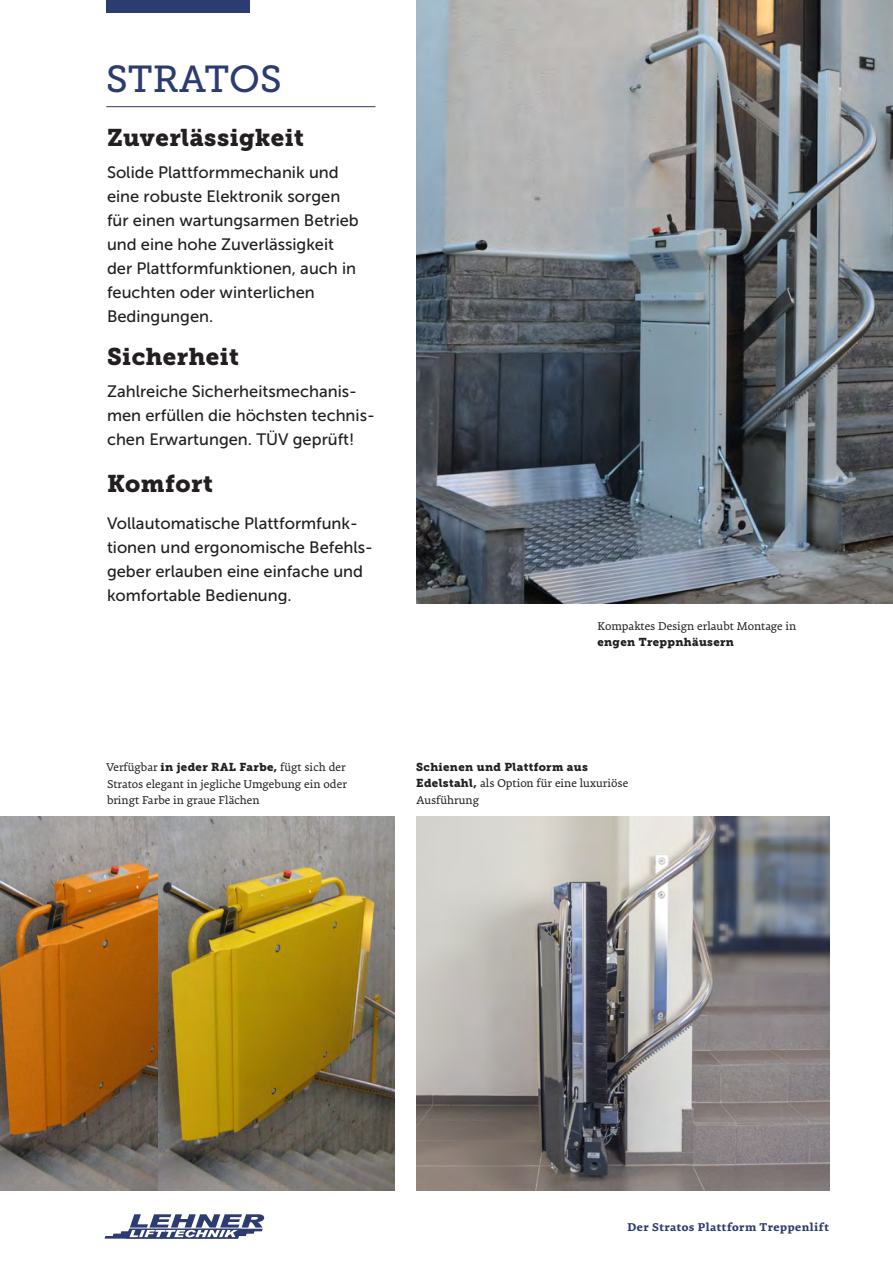
<style>
.page{position:relative;width:893px;height:1263px;background:#fff}
.page>*{position:absolute;margin:0;border:0;box-sizing:border-box;transform-origin:0 0}
.Headline_2_Stairclim{font:37.5px "Museo Slab 500";color:#2d3c70}
.Aufzählung_unter_H2{font:24px "Museo Slab 900";letter-spacing:.02em;color:#231f20}
.Aufzählung_unter_H2-2{font:16.5px/24px "Museo Sans 500";color:#231f20}
.Bildtexte{font:12.3px/16.5px "Premiera";color:#231f20}
.Bildtexte-2{font:700 12px "Premiera";letter-spacing:.04em;color:#2d3c70}
.Bildtexte-3{font:11.4px "Museo Slab 900";letter-spacing:.03em;color:#231f20}
.s1{font-family:"Museo Slab 900";font-size:11.4px}
</style>
<div class="page">
<div style="left:106px;top:0;width:144px;height:13px;background:#2d3c70"></div>
<img style="left:416px;top:0;width:477px;height:604px">
<hr style="left:106px;top:106px;width:269px;height:1px;background:#2d3c70">
<svg style="left:104px;top:1214px;width:161px;height:25px"></svg>
<img style="left:0;top:816px;width:158px;height:375px">
<img style="left:158px;top:816px;width:237px;height:375px">
<img style="left:417px;top:816px;width:412px;height:375px">
<p class="Headline_2_Stairclim" style="left:106px;top:58px;width:177px">STRATOS</p>
<h2 class="Aufzählung_unter_H2" style="left:107px;top:123px;width:198px">Zuverlässigkeit</h2>
<p class="Aufzählung_unter_H2-2" style="left:107px;top:160px;width:253px">Solide Plattformmechanik und eine robuste Elektronik sorgen für einen wartungsarmen Betrieb und eine hohe Zuverlässigkeit der Plattformfunktionen, auch in feuchten oder winterlichen<br>Bedingungen.</p>
<h2 class="Aufzählung_unter_H2" style="left:107px;top:342px;width:133px">Sicherheit</h2>
<p class="Aufzählung_unter_H2-2" style="left:107px;top:380px;width:269px">Zahlreiche Sicherheitsmechanis&shy;men erfüllen die höchsten technis&shy;chen Erwartungen. TÜV geprüft!</p>
<p class="Aufzählung_unter_H2" style="left:107px;top:470px;width:107px">Komfort</p>
<p class="Aufzählung_unter_H2-2" style="left:107px;top:511px;width:268px">Vollautomatische Plattformfunk&shy;tionen und ergonomische Befehls&shy;geber erlauben eine einfache und komfortable Bedienung.</p>
<p class="Bildtexte" style="left:597px;top:618px;width:200px">Kompaktes Design erlaubt Montage in</p>
<p class="Bildtexte-3" style="left:597px;top:636px;width:138px">engen Treppnhäusern</p>
<p class="Bildtexte" style="left:107px;top:759px;width:241px;text-align:justify">Verfügbar <span class="s1">in jeder RAL Farbe,</span> fügt sich der Stratos elegant in jegliche Umgebung ein oder bringt Farbe in graue Flächen</p>
<p class="Bildtexte-3" style="left:416px;top:760px;width:173px">Schienen und Plattform aus</p>
<p class="Bildtexte" style="left:416px;top:775px;width:214px"><span class="s1">Edelstahl,</span> als Option für eine luxuriöse<br>Ausführung</p>
<p class="Bildtexte-2" style="left:627px;top:1219px;width:203px">Der Stratos Plattform Treppenlift</p>
</div>
